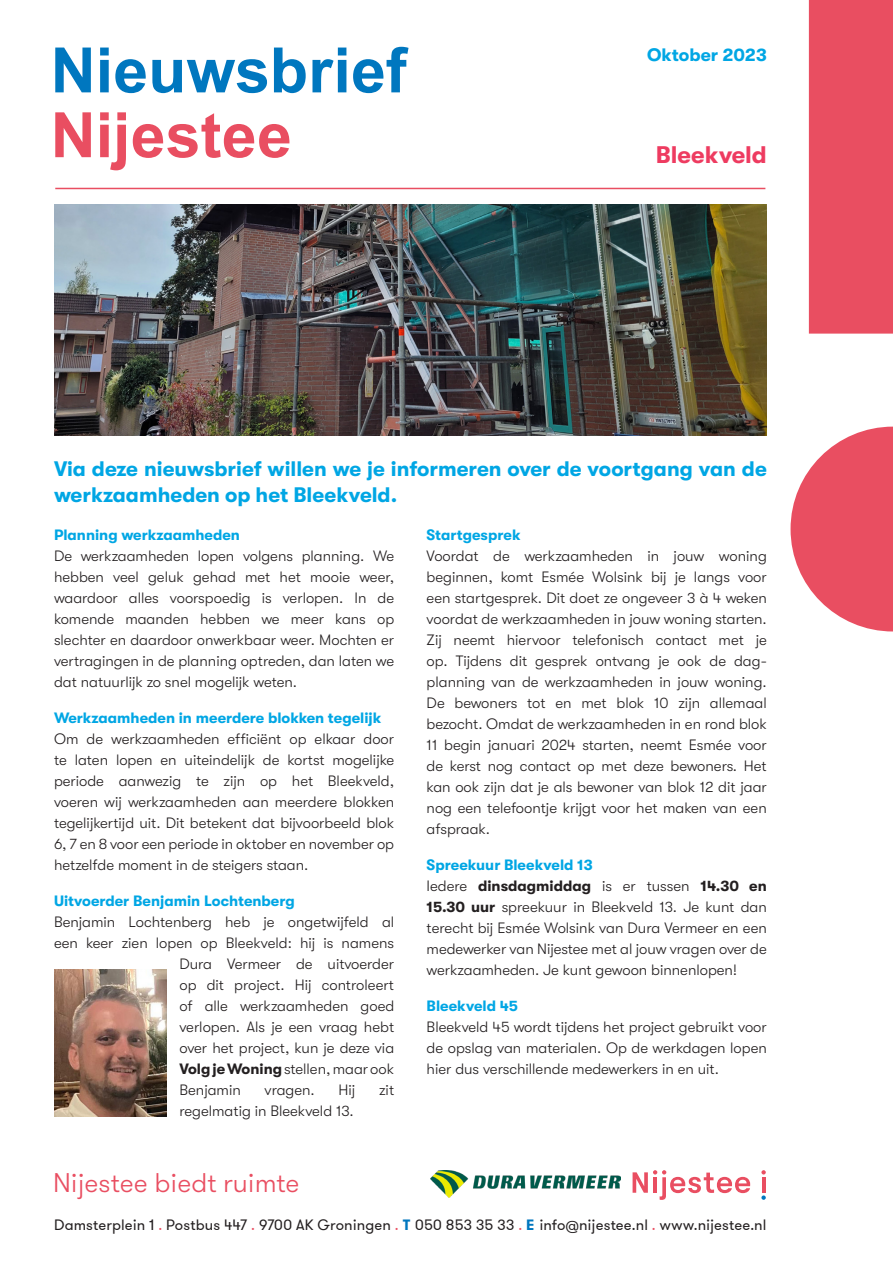
<style>
.page{position:relative;width:893px;height:1263px;background:#fff}
.page>*{position:absolute;margin:0;border:0;box-sizing:border-box;transform-origin:0 0}
.t1{font:700 62.7px/64.8px "Arial";color:#0077bf}
.t2{font:300 27px "GT Walsheim Trial";color:#e94e61}
.t3{font:700 24px "GT Walsheim";color:#ee3b60}
.t4{font:700 21px/25.2px "GT Walsheim";color:#00a6e4}
.t5{font:700 18px "GT Walsheim";color:#00a6e4}
.t6{font:300 15px/21px "GT Walsheim";color:#231f20;text-align:justify}
.t7{font:700 15px "GT Walsheim";color:#00a6e4}
.t8{font:15px "GT Walsheim";letter-spacing:.01em;color:#231f20}
.s1{color:#e94e61}
.s2{font-weight:700}
.s3{font-weight:700;color:#0077bf}
</style>
<div class="page">
<svg style="left:790px;top:0;width:103px;height:631px;fill:#e94e61"></svg>
<svg style="left:633px;top:1170px;width:117px;height:30px"></svg>
<hr style="left:762px;top:1177px;width:3px;height:16px;background:#e94e61">
<svg style="left:761px;top:1170px;width:5px;height:4px"></svg>
<svg style="left:761px;top:1195px;width:5px;height:5px"></svg>
<hr style="left:55px;top:188px;width:710px;height:1px;background:#e94e61">
<img style="left:54px;top:969px;width:113px;height:147px">
<img style="left:431px;top:1170px;width:190px;height:28px">
<img style="left:54px;top:204px;width:713px;height:232px">
<p class="t1" style="left:51px;top:40px;width:358px">Nieuwsbrief<br><span class="s1">Nijestee</span></p>
<p class="t5" style="left:647px;top:44px;width:121px">Oktober 2023</p>
<p class="t3" style="left:656px;top:141px;width:113px">Bleekveld</p>
<p class="t4" style="left:54px;top:456px;width:714px">Via deze nieuwsbrief willen we je informeren over de voortgang van de werkzaamheden op het Bleekveld.</p>
<p class="t7" style="left:54px;top:526px;width:188px">Planning werkzaamheden</p>
<p class="t6" style="left:54px;top:545px;width:342px">De werkzaamheden lopen volgens planning. We hebben veel geluk gehad met het mooie weer, waardoor alles voorspoedig is verlopen. In de komende maanden hebben we meer kans op slechter en daardoor onwerkbaar weer. Mochten er vertragingen in de planning optreden, dan laten we dat natuurlijk zo snel mogelijk weten.</p>
<p class="t7" style="left:54px;top:709px;width:329px">Werkzaamheden in meerdere blokken tegelijk</p>
<p class="t6" style="left:54px;top:728px;width:342px">Om de werkzaamheden efficiënt op elkaar door te laten lopen en uiteindelijk de kortst mogelijke periode aanwezig te zijn op het Bleekveld, voeren wij werkzaamheden aan meerdere blokken tegelijkertijd uit. Dit betekent dat bijvoorbeeld blok 6, 7 en 8 voor een periode in oktober en november op hetzelfde moment in de steigers staan.</p>
<p class="t7" style="left:54px;top:892px;width:242px">Uitvoerder Benjamin Lochtenberg</p>
<p class="t6" style="left:54px;top:911px;width:342px">Benjamin Lochtenberg heb je ongetwijfeld al</p>
<p class="t6" style="left:54px;top:932px;width:342px">een keer zien lopen op Bleekveld: hij is namens</p>
<p class="t6" style="left:179px;top:953px;width:216px">Dura Vermeer de uitvoerder</p>
<p class="t6" style="left:179px;top:974px;width:216px">op dit project. Hij controleert</p>
<p class="t6" style="left:179px;top:995px;width:216px">of alle werkzaamheden goed</p>
<p class="t6" style="left:179px;top:1016px;width:216px">verlopen. Als je een vraag hebt</p>
<p class="t6" style="left:179px;top:1037px;width:216px">over het project, kun je deze via</p>
<p class="t6" style="left:179px;top:1058px;width:216px"><span class="s2">Volg je Woning</span> stellen, maar ook</p>
<p class="t6" style="left:179px;top:1079px;width:63px">Benjamin</p>
<p class="t6" style="left:265px;top:1079px;width:52px">vragen.</p>
<p class="t6" style="left:339px;top:1079px;width:18px">Hij</p>
<p class="t6" style="left:379px;top:1079px;width:17px">zit</p>
<p class="t6" style="left:179px;top:1100px;width:176px">regelmatig in Bleekveld 13.</p>
<p class="t7" style="left:427px;top:526px;width:95px">Startgesprek</p>
<p class="t6" style="left:427px;top:545px;width:342px">Voordat de werkzaamheden in jouw woning beginnen, komt Esmée Wolsink bij je langs voor een startgesprek. Dit doet ze ongeveer 3 à 4 weken voordat de werkzaamheden in jouw woning starten.<br>Zij neemt hiervoor telefonisch contact met je op. Tijdens dit gesprek ontvang je ook de dag&shy;planning van de werkzaamheden in jouw woning.<br>De bewoners tot en met blok 10 zijn allemaal bezocht. Omdat de werkzaamheden in en rond blok 11 begin januari 2024 starten, neemt Esmée voor de kerst nog contact op met deze bewoners. Het kan ook zijn dat je als bewoner van blok 12 dit jaar nog een telefoontje krijgt voor het maken van een afspraak.</p>
<p class="t7" style="left:427px;top:856px;width:168px">Spreekuur Bleekveld 13</p>
<p class="t6" style="left:427px;top:875px;width:342px">Iedere <span class="s2">dinsdagmiddag</span> is er tussen <span class="s2">14.30 en 15.30 uur</span> spreekuur in Bleekveld 13. Je kunt dan terecht bij Esmée Wolsink van Dura Vermeer en een medewerker van Nijestee met al jouw vragen over de werkzaamheden. Je kunt gewoon binnenlopen!</p>
<p class="t7" style="left:427px;top:997px;width:93px">Bleekveld 45</p>
<p class="t6" style="left:427px;top:1016px;width:342px">Bleekveld 45 wordt tijdens het project gebruikt voor de opslag van materialen. Op de werkdagen lopen hier dus verschillende medewerkers in en uit.</p>
<p class="t2" style="left:53px;top:1172px;width:248px">Nijestee biedt ruimte</p>
<p class="t8" style="left:54px;top:1215px;width:714px">Damsterplein 1 <span class="s1">.</span> Postbus 447 <span class="s1">.</span> 9700 AK Groningen <span class="s1">.</span> <span class="s3">T</span> 050 853 35 33 <span class="s1">.</span> <span class="s3">E</span> info@nijestee.nl <span class="s1">.</span> www.nijestee.nl</p>
</div>
